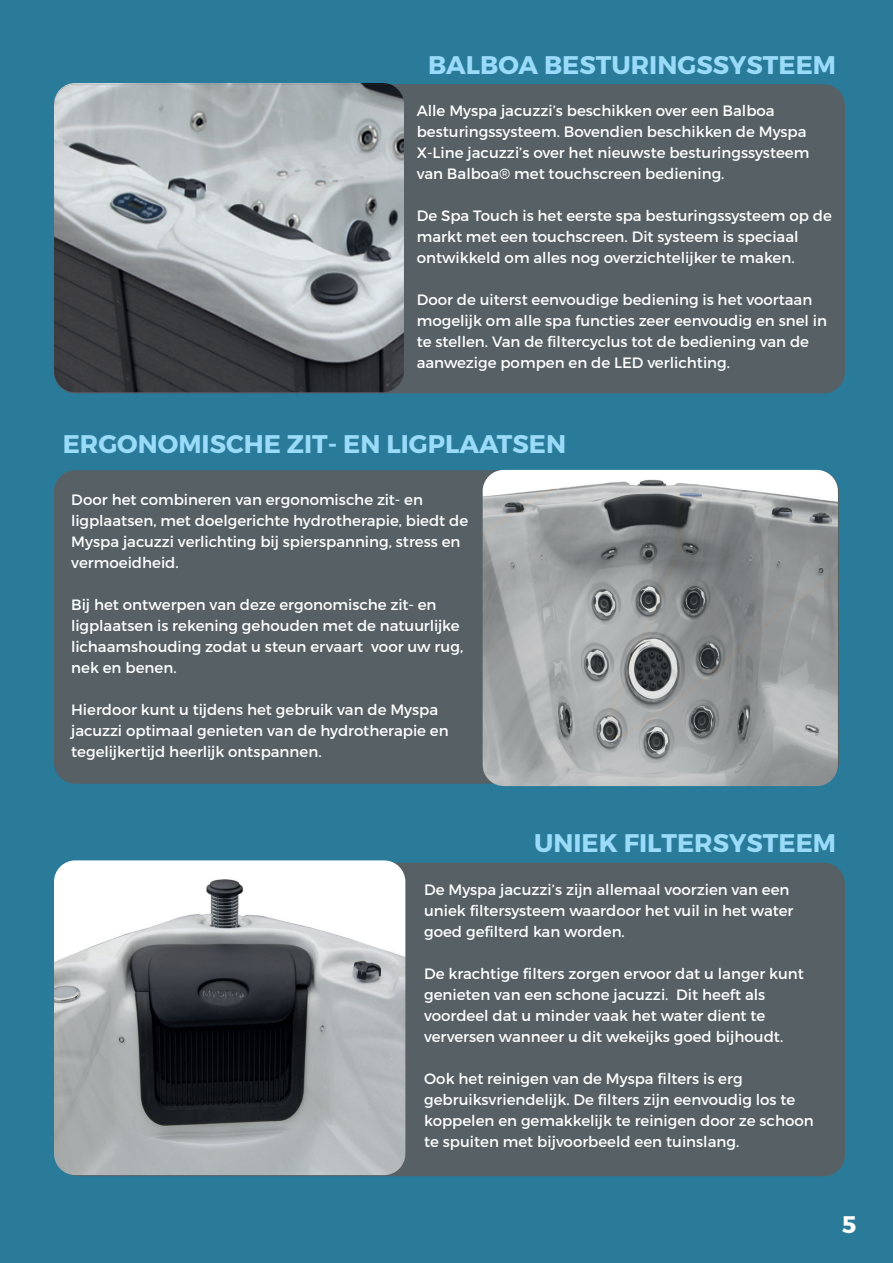
<style>
.page{position:relative;width:893px;height:1263px;background:#2a7b9a}
.page>*{position:absolute;margin:0;border:0;box-sizing:border-box;transform-origin:0 0}
.t1{font:700 25.5px "Montserrat";color:#99dbf8}
.t2{font:700 24px "Montserrat";color:#fff}
.t3{font:15px/21px "Montserrat";color:#fff}
</style>
<div class="page">
<div style="left:54px;top:470px;width:785px;height:314px;background:#566065;border-radius:21px"></div>
<img style="left:483px;top:470px;width:355px;height:316px">
<div style="left:54px;top:84px;width:791px;height:309px;background:#566065;border-radius:21px"></div>
<div style="left:57px;top:863px;width:788px;height:313px;background:#566065;border-radius:21px"></div>
<img style="left:54px;top:860px;width:351px;height:315px">
<img style="left:69px;top:83px;width:320px;height:1px">
<img style="left:54px;top:84px;width:350px;height:308px">
<h1 class="t1" style="left:428px;top:49px;width:410px">BALBOA BESTURINGSSYSTEEM</h1>
<p class="t3" style="left:417px;top:100px;width:394px">Alle Myspa jacuzzi’s beschikken over een Balboa besturingssysteem. Bovendien beschikken de Myspa X-Line jacuzzi’s over het nieuwste besturingssysteem van Balboa® met touchscreen bediening.</p>
<p class="t3" style="left:417px;top:205px;width:417px">De Spa Touch is het eerste spa besturingssysteem op de markt met een touchscreen. Dit systeem is speciaal ontwikkeld om alles nog overzichtelijker te maken.</p>
<p class="t3" style="left:417px;top:289px;width:412px">Door de uiterst eenvoudige bediening is het voortaan mogelijk om alle spa functies zeer eenvoudig en snel in te stellen. Van de filtercyclus tot de bediening van de aanwezige pompen en de LED verlichting.</p>
<h1 class="t1" style="left:63px;top:428px;width:505px">ERGONOMISCHE ZIT- EN LIGPLAATSEN</h1>
<p class="t3" style="left:71px;top:489px;width:399px">Door het combineren van ergonomische zit- en ligplaatsen, met doelgerichte hydrotherapie, biedt de Myspa jacuzzi verlichting bij spierspanning, stress en vermoeidheid.</p>
<p class="t3" style="left:71px;top:594px;width:394px">Bij het ontwerpen van deze ergonomische zit- en ligplaatsen is rekening gehouden met de natuurlijke lichaamshouding zodat u steun ervaart voor uw rug, nek en benen.</p>
<p class="t3" style="left:71px;top:699px;width:379px">Hierdoor kunt u tijdens het gebruik van de Myspa jacuzzi optimaal genieten van de hydrotherapie en tegelijkertijd heerlijk ontspannen.</p>
<h1 class="t1" style="left:534px;top:827px;width:303px">UNIEK FILTERSYSTEEM</h1>
<p class="t3" style="left:424px;top:879px;width:371px">De Myspa jacuzzi’s zijn allemaal voorzien van een uniek filtersysteem waardoor het vuil in het water goed gefilterd kan worden.</p>
<p class="t3" style="left:424px;top:963px;width:381px">De krachtige filters zorgen ervoor dat u langer kunt genieten van een schone jacuzzi. Dit heeft als voordeel dat u minder vaak het water dient te verversen wanneer u dit wekeijks goed bijhoudt.</p>
<p class="t3" style="left:424px;top:1068px;width:391px">Ook het reinigen van de Myspa filters is erg gebruiksvriendelijk. De filters zijn eenvoudig los te koppelen en gemakkelijk te reinigen door ze schoon te spuiten met bijvoorbeeld een tuinslang.</p>
<h2 class="t2" style="left:842px;top:1210px;width:16px">5</h2>
</div>
